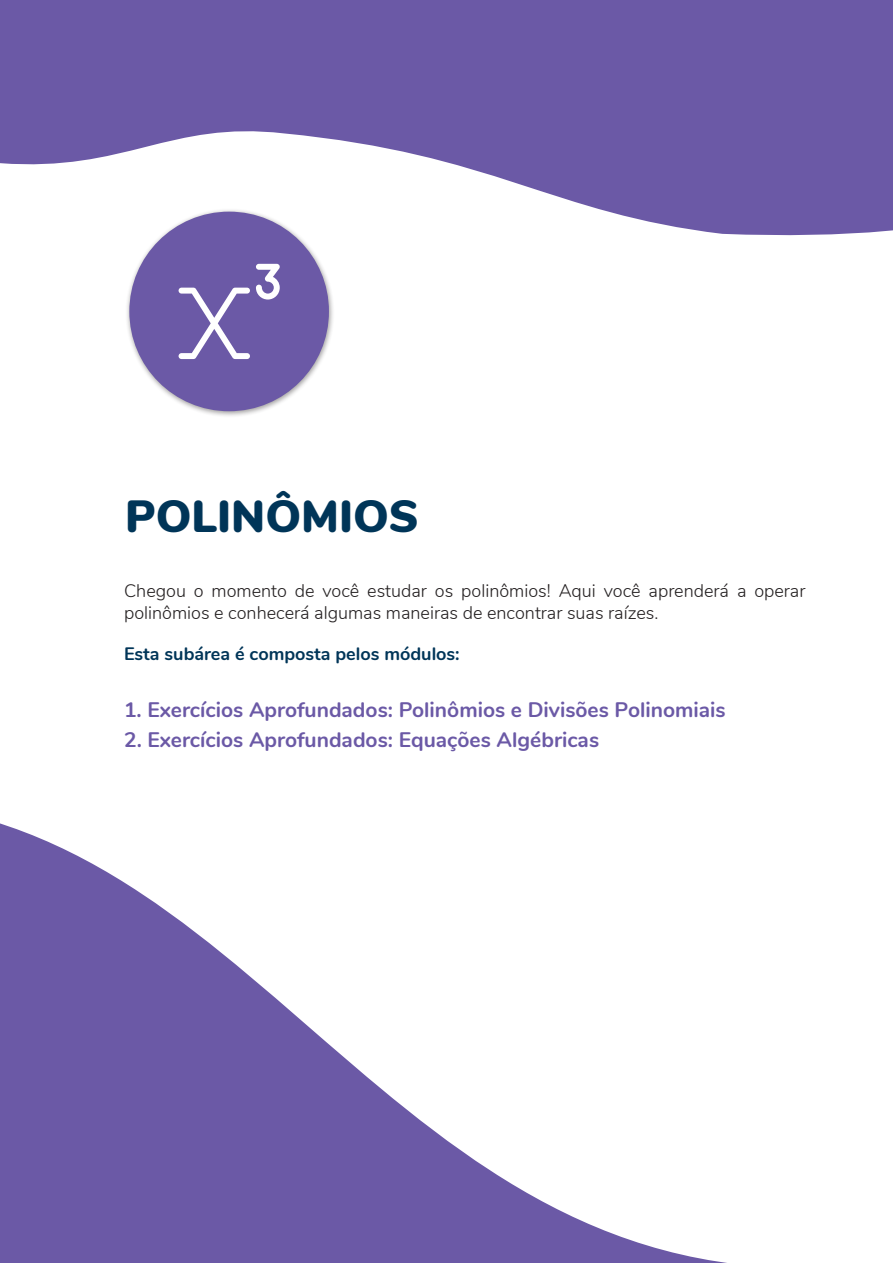
<style>
.page{position:relative;width:893px;height:1263px;background:#fff}
.page>*{position:absolute;margin:0;border:0;box-sizing:border-box;transform-origin:0 0}
.t1{font:900 45px "Nunito";color:#003558}
.t2{font:700 21px "Nunito";color:#6b59a6}
.t3{font:300 18px/21.6px "Nunito";color:#231f20}
.t4{font:700 18px "Nunito";color:#003558}
</style>
<div class="page">
<svg style="left:0;top:823px;width:727px;height:440px"></svg>
<svg style="left:0;top:0;width:893px;height:236px;fill:#6b59a6"></svg>
<div style="left:126px;top:208px;width:209px;height:209px;background:#231f20;opacity:.43"></div>
<div style="left:129px;top:212px;width:200px;height:199px;background:#6b59a6;border-radius:50%"></div>
<svg style="left:256px;top:264px;width:24px;height:35px"></svg>
<svg style="left:179px;top:288px;width:71px;height:71px"></svg>
<h1 class="t1" style="left:125px;top:482px;width:295px">POLINÔMIOS</h1>
<p class="t3" style="left:124px;top:579px;width:683px">Chegou o momento de você estudar os polinômios! Aqui você aprenderá a operar polinômios e conhecerá algumas maneiras de encontrar suas raízes.</p>
<p class="t4" style="left:124px;top:640px;width:337px">Esta subárea é composta pelos módulos:</p>
<p class="t2" style="left:124px;top:694px;width:603px">1. Exercícios Aprofundados: Polinômios e Divisões Polinomiais</p>
<p class="t2" style="left:124px;top:725px;width:477px">2. Exercícios Aprofundados: Equações Algébricas</p>
</div>
